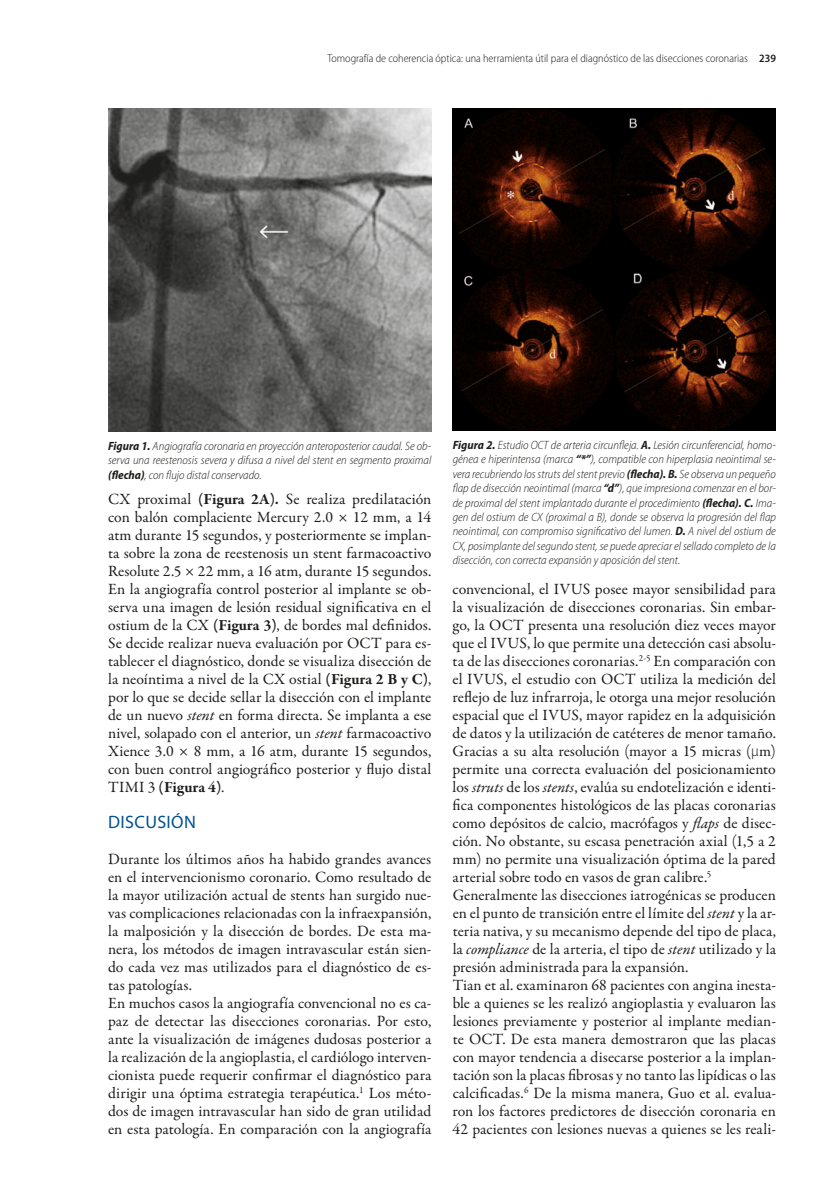
<style>
.page{position:relative;width:830px;height:1191px;background:#fff}
.page>*{position:absolute;margin:0;border:0;box-sizing:border-box;transform-origin:0 0}
.t1{font:18px "Myriad Pro";letter-spacing:.02em;color:#00528d}
.t2{font:15.75px/18px "Garamond Premr Pro";color:#1d1d1b}
.t3{font:italic 300 semi-condensed 12px/14.4px "Myriad Pro";color:#1d1d1b;text-align:justify}
.t4{font:300 semi-condensed 11.25px "Myriad Pro";color:#1d1d1b}
.s1{font-weight:600}
.s2{font-weight:700}
.s3{font-style:italic}
.s4{font-family:"Myriad Pro";font-weight:300;font-stretch:semi-condensed}
</style>
<div class="page">
<img style="left:108px;top:108px;width:323px;height:323px">
<img style="left:452px;top:108px;width:323px;height:322px">
<p class="t4" style="left:327px;top:51px;width:449px">Tomografía de coherencia óptica: una herramienta útil para el diagnóstico de las disecciones coronarias <span class="s1">239</span></p>
<p class="t3" style="left:108px;top:438px;width:324px"><span class="s2">Figura 1.</span> Angiografía coronaria en proyección anteroposterior caudal. Se ob&shy;serva una reestenosis severa y difusa a nivel del stent en segmento proximal <span class="s2">(flecha)</span>, con flujo distal conservado.</p>
<p class="t3" style="left:452px;top:438px;width:325px"><span class="s2">Figura 2.</span> Estudio OCT de arteria circunfleja. <span class="s2">A.</span> Lesión circunferencial, homo&shy;génea e hiperintensa (marca <span class="s2">“*”</span>), compatible con hiperplasia neointimal se&shy;vera recubriendo los struts del stent previo <span class="s2">(flecha). B.</span> Se observa un pequeño flap de disección neointimal (marca <span class="s2">“d”</span>), que impresiona comenzar en el bor&shy;de proximal del stent implantado durante el procedimiento <span class="s2">(flecha). C.</span> Ima&shy;gen del ostium de CX (proximal a B), donde se observa la progresión del flap neointimal, con compromiso significativo del lumen. <span class="s2">D.</span> A nivel del ostium de CX, posimplante del segundo stent, se puede apreciar el sellado completo de la disección, con correcta expansión y aposición del stent.</p>
<p class="t2" style="left:108px;top:490px;width:324px;text-align:justify">CX proximal <span class="s2">(Figura 2A).</span> Se realiza predilatación con balón complaciente Mercury 2.0 × 12 mm, a 14 atm durante 15 segundos, y posteriormente se implan&shy;ta sobre la zona de reestenosis un stent farmacoactivo Resolute 2.5 × 22 mm, a 16 atm, durante 15 segundos.<br>En la angiografía control posterior al implante se ob&shy;serva una imagen de lesión residual significativa en el ostium de la CX <span class="s2">(Figura 3)</span>, de bordes mal definidos.<br>Se decide realizar nueva evaluación por OCT para es&shy;tablecer el diagnóstico, donde se visualiza disección de la neoíntima a nivel de la CX ostial <span class="s2">(Figura 2 B y C)</span>, por lo que se decide sellar la disección con el implante de un nuevo <span class="s3">stent</span> en forma directa. Se implanta a ese nivel, solapado con el anterior, un <span class="s3">stent</span> farmacoactivo Xience 3.0 × 8 mm, a 16 atm, durante 15 segundos, con buen control angiográfico posterior y flujo distal TIMI 3 <span class="s2">(Figura 4)</span>.</p>
<p class="t1" style="left:108px;top:811px;width:89px">DISCUSIÓN</p>
<p class="t2" style="left:108px;top:850px;width:324px">Durante los últimos años ha habido grandes avances en el intervencionismo coronario. Como resultado de la mayor utilización actual de stents han surgido nue&shy;vas complicaciones relacionadas con la infraexpansión, la malposición y la disección de bordes. De esta ma&shy;nera, los métodos de imagen intravascular están sien&shy;do cada vez mas utilizados para el diagnóstico de es&shy;tas patologías.<br>En muchos casos la angiografía convencional no es ca&shy;paz de detectar las disecciones coronarias. Por esto, ante la visualización de imágenes dudosas posterior a la realización de la angioplastia, el cardiólogo interven&shy;cionista puede requerir confirmar el diagnóstico para dirigir una óptima estrategia terapéutica.<sup>1</sup> Los méto&shy;dos de imagen intravascular han sido de gran utilidad en esta patología. En comparación con la angiografía</p>
<p class="t2" style="left:452px;top:580px;width:325px">convencional, el IVUS posee mayor sensibilidad para la visualización de disecciones coronarias. Sin embar&shy;go, la OCT presenta una resolución diez veces mayor que el IVUS, lo que permite una detección casi absolu&shy;ta de las disecciones coronarias.<sup>2-5</sup> En comparación con el IVUS, el estudio con OCT utiliza la medición del reflejo de luz infrarroja, le otorga una mejor resolución espacial que el IVUS, mayor rapidez en la adquisición de datos y la utilización de catéteres de menor tamaño.<br>Gracias a su alta resolución (mayor a 15 micras (<span class="s4">μ</span>m) permite una correcta evaluación del posicionamiento los <span class="s3">struts</span> de los <span class="s3">stents</span>, evalúa su endotelización e identi&shy;fica componentes histológicos de las placas coronarias como depósitos de calcio, macrófagos y <span class="s3">flaps</span> de disec&shy;ción. No obstante, su escasa penetración axial (1,5 a 2 mm) no permite una visualización óptima de la pared arterial sobre todo en vasos de gran calibre.<sup>5<br></sup>Generalmente las disecciones iatrogénicas se producen en el punto de transición entre el límite del <span class="s3">stent</span> y la ar&shy;teria nativa, y su mecanismo depende del tipo de placa, la <span class="s3">compliance</span> de la arteria, el tipo de <span class="s3">stent</span> utilizado y la presión administrada para la expansión.<br>Tian et al. examinaron 68 pacientes con angina inesta&shy;ble a quienes se les realizó angioplastia y evaluaron las lesiones previamente y posterior al implante median&shy;te OCT. De esta manera demostraron que las placas con mayor tendencia a disecarse posterior a la implan&shy;tación son la placas fibrosas y no tanto las lipídicas o las calcificadas.<sup>6</sup> De la misma manera, Guo et al. evalua&shy;ron los factores predictores de disección coronaria en 42 pacientes con lesiones nuevas a quienes se les reali-</p>
</div>
